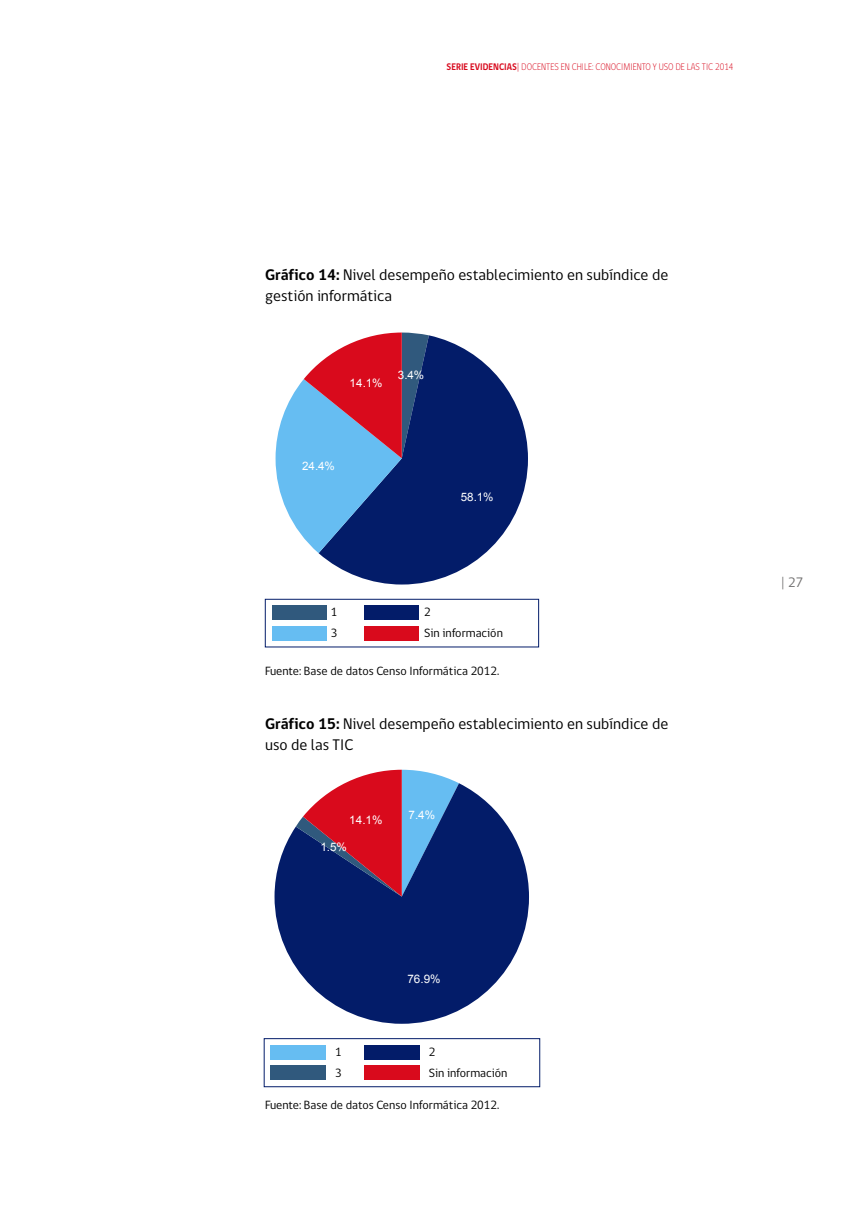
<style>
.page{position:relative;width:844px;height:1216px;background:#fff}
.page>*{position:absolute;margin:0;border:0;box-sizing:border-box;transform-origin:0 0}
.t1{font:15.75px/21px "gob CL";color:#000}
.t2{font:14px "gob CL";color:#706f6f}
.t3{font:12.25px/20.7px "gob CL";color:#000}
.t4{font:11.72px "Arial";color:#fff}
.t5{font:11.55px "Arial";color:#fff}
.t6{font:300 9.8px "gob CL";color:#d8091d;scale:.9 1}
.s1{font-weight:700}
</style>
<div class="page">
<svg style="left:318px;top:335px;width:210px;height:249px;fill:#031c69"></svg>
<svg style="left:275px;top:332px;width:154px;height:221px;background:#7a76a1"></svg>
<div style="left:265px;top:599px;width:273px;height:48px;border:1px solid #031c69"></div>
<div style="left:271px;top:605px;width:55px;height:14px;background:#30597d"></div>
<div style="left:364px;top:605px;width:55px;height:14px;background:#031c69"></div>
<div style="left:271px;top:626px;width:55px;height:14px;background:#66bdf2"></div>
<div style="left:364px;top:626px;width:55px;height:14px;background:#d90a1c"></div>
<svg style="left:274px;top:783px;width:255px;height:240px;fill:#031c69"></svg>
<svg style="left:296px;top:769px;width:163px;height:127px;background:#7b4d77"></svg>
<div style="left:264px;top:1038px;width:276px;height:48px;border:1px solid #031c69"></div>
<div style="left:270px;top:1045px;width:56px;height:14px;background:#66bdf2"></div>
<div style="left:364px;top:1045px;width:55px;height:14px;background:#031c69"></div>
<div style="left:270px;top:1065px;width:56px;height:15px;background:#30597d"></div>
<div style="left:364px;top:1065px;width:55px;height:15px;background:#d90a1c"></div>
<p class="t6" style="left:446px;top:60px;width:320px"><span class="s1">SERIE EVIDENCIAS</span>| DOCENTES EN CHILE: CONOCIMIENTO Y USO DE LAS TIC 2014</p>
<p class="t1" style="left:265px;top:265px;width:404px"><span class="s1">Gráfico 14:</span> Nivel desempeño establecimiento en subíndice de gestión informática</p>
<p class="t5" style="left:349px;top:375px;width:34px">14.1%</p>
<p class="t5" style="left:398px;top:368px;width:28px">3.4%</p>
<p class="t5" style="left:302px;top:458px;width:34px">24.4%</p>
<p class="t5" style="left:460px;top:489px;width:34px">58.1%</p>
<p class="t3" style="left:330px;top:601px;width:8px">1<br>3</p>
<p class="t3" style="left:424px;top:601px;width:8px">2</p>
<p class="t3" style="left:424px;top:622px;width:80px">Sin información</p>
<p class="t3" style="left:265px;top:660px;width:235px">Fuente: Base de datos Censo Informática 2012.</p>
<p class="t1" style="left:265px;top:714px;width:404px"><span class="s1">Gráfico 15:</span> Nivel desempeño establecimiento en subíndice de uso de las TIC</p>
<p class="t4" style="left:349px;top:812px;width:35px">14.1%</p>
<p class="t4" style="left:320px;top:839px;width:28px">1.5%</p>
<p class="t4" style="left:408px;top:807px;width:28px">7.4%</p>
<p class="t4" style="left:407px;top:971px;width:35px">76.9%</p>
<p class="t3" style="left:335px;top:1042px;width:8px">1<br>3</p>
<p class="t3" style="left:428px;top:1042px;width:80px">2<br>Sin información</p>
<p class="t3" style="left:265px;top:1094px;width:235px">Fuente: Base de datos Censo Informática 2012.</p>
<p class="t2" style="left:780px;top:572px;width:24px">| 27</p>
</div>
